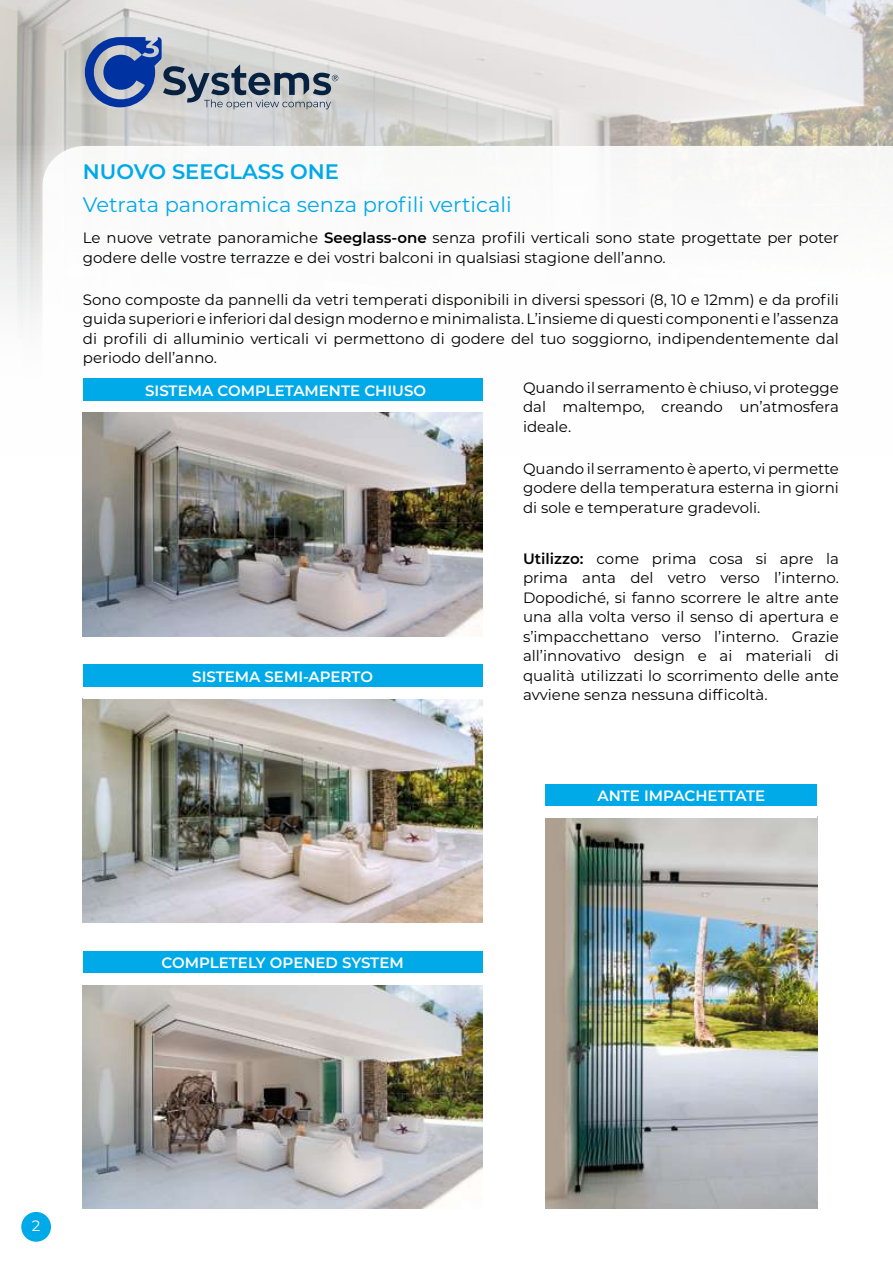
<style>
.page{position:relative;width:893px;height:1263px;background:#fff}
.page>*{position:absolute;margin:0;border:0;box-sizing:border-box;transform-origin:0 0}
.t1{font:21px "Montserrat";color:#00a9e8}
.t2{font:600 21px "Montserrat";color:#00a9e8}
.t3{font:15px/19.5px "Montserrat";color:#000;text-align:justify}
.t4{font:600 15px "Montserrat";color:#fff}
.t5{font:15px "Montserrat";color:#fff}
.s1{font-weight:600}
</style>
<div class="page">
<img style="left:0;top:0;width:893px;height:146px">
<img style="left:83px;top:412px;width:399px;height:224px">
<div style="left:83px;top:378px;width:399px;height:23px;background:#00a9e8"></div>
<img style="left:83px;top:699px;width:399px;height:224px">
<div style="left:83px;top:665px;width:399px;height:22px;background:#00a9e8"></div>
<img style="left:83px;top:985px;width:399px;height:224px">
<div style="left:83px;top:951px;width:399px;height:22px;background:#00a9e8"></div>
<img style="left:546px;top:818px;width:271px;height:391px">
<div style="left:546px;top:784px;width:271px;height:22px;background:#00a9e8"></div>
<svg style="left:85px;top:37px;width:253px;height:72px;background:#97a2b7"></svg>
<div style="left:21px;top:1212px;width:30px;height:30px;background:#00a9e8;border-radius:50%"></div>
<h1 class="t2" style="left:83px;top:156px;width:258px">NUOVO SEEGLASS ONE</h1>
<h1 class="t1" style="left:83px;top:190px;width:430px">Vetrata panoramica senza profili verticali</h1>
<p class="t3" style="left:83px;top:228px;width:758px">Le nuove vetrate panoramiche <span class="s1">Seeglass-one</span> senza profili verticali sono state progettate per poter godere delle vostre terrazze e dei vostri balconi in qualsiasi stagione dell’anno.</p>
<p class="t3" style="left:83px;top:289px;width:758px">Sono composte da pannelli da vetri temperati disponibili in diversi spessori (8, 10 e 12mm) e da profili guida superiori e inferiori dal design moderno e minimalista. L’insieme di questi componenti e l’assenza di profili di alluminio verticali vi permettono di godere del tuo soggiorno, indipendentemente dal periodo dell’anno.</p>
<p class="t4" style="left:145px;top:380px;width:282px">SISTEMA COMPLETAMENTE CHIUSO</p>
<p class="t4" style="left:192px;top:666px;width:182px">SISTEMA SEMI-APERTO</p>
<p class="t4" style="left:162px;top:952px;width:244px">COMPLETELY OPENED SYSTEM</p>
<p class="t3" style="left:523px;top:377px;width:317px">Quando il serramento è chiuso, vi protegge dal maltempo, creando un’atmosfera ideale.</p>
<p class="t3" style="left:523px;top:458px;width:317px">Quando il serramento è aperto, vi permette godere della temperatura esterna in giorni di sole e temperature gradevoli.</p>
<p class="t3" style="left:523px;top:548px;width:317px"><span class="s1">Utilizzo:</span> come prima cosa si apre la prima anta del vetro verso l’interno.<br>Dopodiché, si fanno scorrere le altre ante una alla volta verso il senso di apertura e s’impacchettano verso l’interno. Grazie all’innovativo design e ai materiali di qualità utilizzati lo scorrimento delle ante avviene senza nessuna difficoltà.</p>
<p class="t4" style="left:598px;top:785px;width:169px">ANTE IMPACHETTATE</p>
<p class="t5" style="left:32px;top:1216px;width:10px">2</p>
</div>
